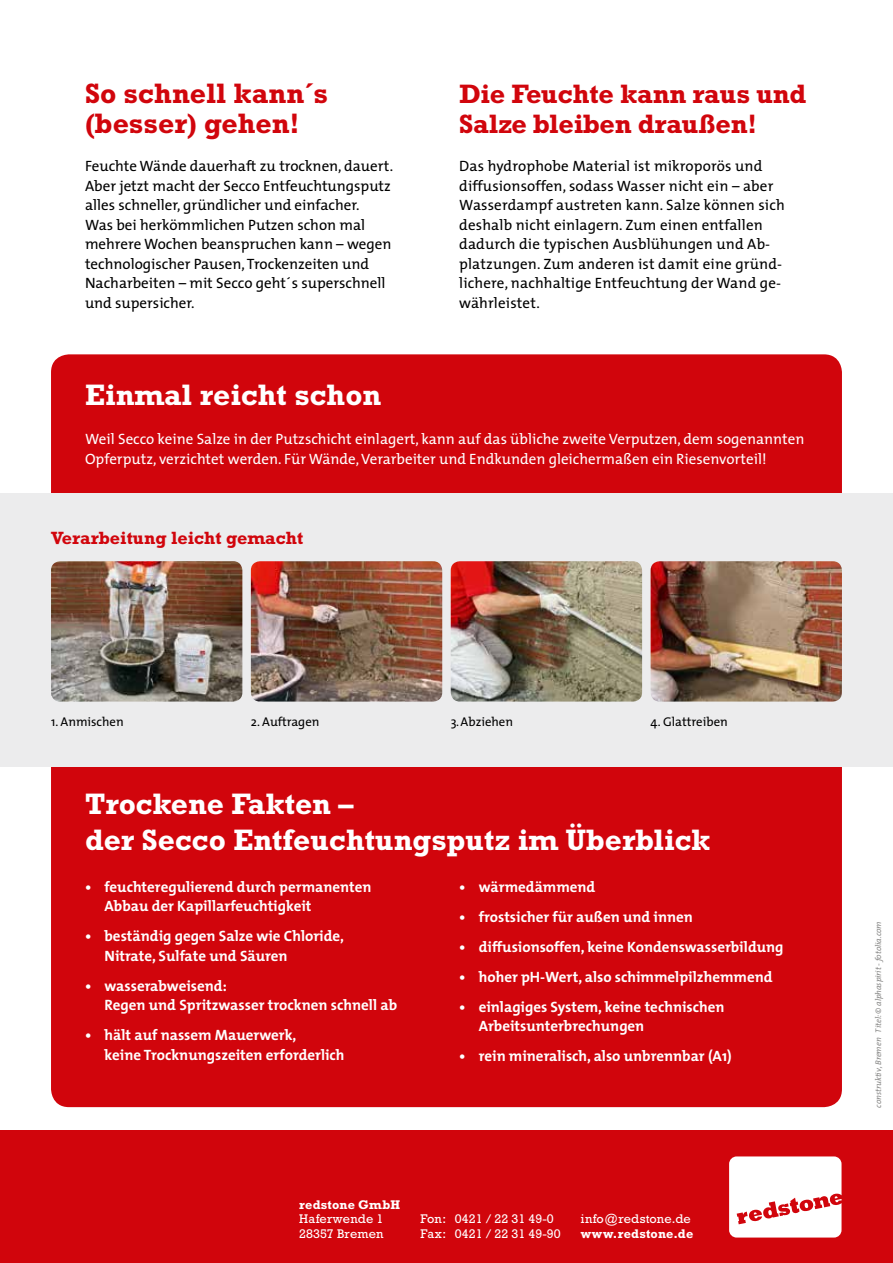
<style>
.page{position:relative;width:893px;height:1263px;background:#fff}
.page>*{position:absolute;margin:0;border:0;box-sizing:border-box;transform-origin:0 0}
.t1{font:700 30px/36px "Rockwell";color:#fff}
.t2{font:700 28.5px/30px "Rockwell";color:#d1050c}
.t3{font:700 27px/30px "Rockwell";letter-spacing:-.01em;color:#d1050c}
.t4{font:700 18px "Rockwell";color:#d1050c}
.t5{font:15px/19.5px "The Mix";color:#000}
.t6{font:700 15px/19.5px "The Mix";color:#fff}
.t7{font:15px/19.5px "The Mix";color:#fff}
.t8{font:12.75px/14.2px "Rockwell";letter-spacing:.01em;color:#fff}
.t9{font:12.75px "The Mix";color:#000}
.t10{font:700 12.75px "Rockwell";letter-spacing:.015em;color:#fff}
.t11{font:italic 8.25px "The Mix";letter-spacing:-.01em;color:#878786}
</style>
<div class="page">
<div style="left:51px;top:354px;width:791px;height:753px;background:#d1050c;border-radius:18px"></div>
<div style="left:0;top:493px;width:893px;height:273px;background:#ececed"></div>
<img style="left:251px;top:561px;width:191px;height:140px">
<img style="left:51px;top:561px;width:191px;height:140px">
<img style="left:651px;top:561px;width:191px;height:140px">
<img style="left:451px;top:561px;width:191px;height:140px">
<div style="left:0;top:1131px;width:893px;height:132px;background:#d1050c"></div>
<svg style="left:729px;top:1156px;width:112px;height:81px;background:#fae4e5"></svg>
<h2 class="t2" style="left:85px;top:78px;width:245px">So schnell kann´s (besser) gehen!</h2>
<h3 class="t3" style="left:459px;top:78px;width:349px">Die Feuchte kann raus und<br>Salze bleiben draußen!</h3>
<p class="t5" style="left:85px;top:156px;width:310px">Feuchte Wände dauerhaft zu trocknen, dauert.<br>Aber jetzt macht der Secco Entfeuchtungsputz alles schneller, gründlicher und einfacher.<br>Was bei herkömmlichen Putzen schon mal mehrere Wochen beanspruchen kann – wegen technologischer Pausen, Trockenzeiten und Nacharbeiten – mit Secco geht´s superschnell und supersicher.</p>
<p class="t5" style="left:459px;top:156px;width:327px">Das hydrophobe Material ist mikroporös und diffusionsoffen, sodass Wasser nicht ein – aber Wasserdampf austreten kann. Salze können sich deshalb nicht einlagern. Zum einen entfallen dadurch die typischen Ausblühungen und Ab&shy;platzungen. Zum anderen ist damit eine gründ&shy;lichere, nachhaltige Entfeuchtung der Wand ge&shy;währleistet.</p>
<h1 class="t1" style="left:85px;top:376px;width:298px">Einmal reicht schon</h1>
<p class="t7" style="left:85px;top:429px;width:721px">Weil Secco keine Salze in der Putzschicht einlagert, kann auf das übliche zweite Verputzen, dem sogenannten<br>Opferputz, verzichtet werden. Für Wände, Verarbeiter und Endkunden gleichermaßen ein Riesenvorteil!</p>
<p class="t4" style="left:51px;top:528px;width:254px">Verarbeitung leicht gemacht</p>
<p class="t9" style="left:51px;top:711px;width:74px">1. Anmischen</p>
<p class="t9" style="left:251px;top:711px;width:70px">2. Auftragen</p>
<p class="t9" style="left:451px;top:711px;width:64px">3. Abziehen</p>
<p class="t9" style="left:651px;top:711px;width:79px">4. Glattreiben</p>
<h1 class="t1" style="left:85px;top:785px;width:627px">Trockene Fakten –<br>der Secco Entfeuchtungsputz im Überblick</h1>
<p class="t6" style="left:105px;top:876px;width:269px;text-indent:-20px">• feuchteregulierend durch permanenten<br>Abbau der Kapillarfeuchtigkeit</p>
<p class="t6" style="left:105px;top:926px;width:241px;text-indent:-20px">• beständig gegen Salze wie Chloride,<br>Nitrate, Sulfate und Säuren</p>
<p class="t6" style="left:105px;top:975px;width:294px;text-indent:-20px">• wasserabweisend:<br>Regen und Spritzwasser trocknen schnell ab</p>
<p class="t6" style="left:105px;top:1025px;width:242px;text-indent:-20px">• hält auf nassem Mauerwerk,<br>keine Trocknungszeiten erforderlich</p>
<p class="t6" style="left:459px;top:876px;width:138px">• wärmedämmend</p>
<p class="t6" style="left:459px;top:906px;width:235px">• frostsicher für außen und innen</p>
<p class="t6" style="left:459px;top:936px;width:326px">• diffusionsoffen, keine Kondenswasserbildung</p>
<p class="t6" style="left:459px;top:966px;width:315px">• hoher pH-Wert, also schimmelpilzhemmend</p>
<p class="t6" style="left:479px;top:996px;width:247px;text-indent:-20px">• einlagiges System, keine technischen<br>Arbeitsunterbrechungen</p>
<p class="t6" style="left:459px;top:1046px;width:274px">• rein mineralisch, also unbrennbar (A1)</p>
<p class="t10" style="left:299px;top:1197px;width:102px">redstone GmbH</p>
<p class="t8" style="left:299px;top:1212px;width:86px">Haferwende 1<br>28357 Bremen</p>
<p class="t8" style="left:420px;top:1212px;width:142px">Fon: 0421 / 22 31 49-0<br>Fax: 0421 / 22 31 49-90</p>
<p class="t8" style="left:581px;top:1212px;width:111px">info@redstone.de</p>
<p class="t10" style="left:581px;top:1226px;width:114px">www.redstone.de</p>
<p class="t11" style="left:871px;top:1108px;width:188px;rotate:-90deg">construktiv, Bremen Titel: © alphaspirit - fotolia.com</p>
</div>
